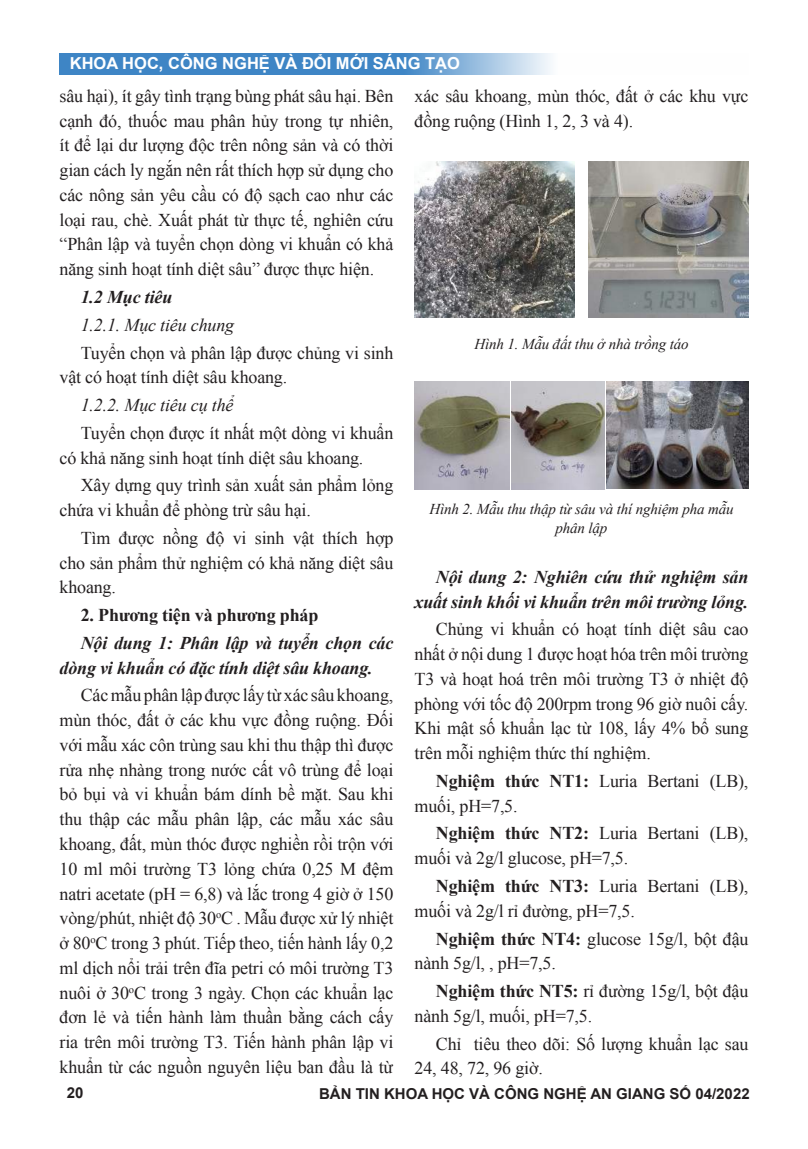
<style>
.page{position:relative;width:808px;height:1149px;background:#fff}
.page>*{position:absolute;margin:0;border:0;box-sizing:border-box;transform-origin:0 0}
.t1{font:18px/24.8px "Times New Roman";letter-spacing:-.01em;color:#231f20}
.t2{font:italic 700 18px/24.8px "Times New Roman";letter-spacing:-.01em;color:#231f20}
.t3{font:italic 18px "Times New Roman";letter-spacing:-.01em;color:#231f20}
.t4{font:700 18px "Times New Roman";letter-spacing:-.01em;color:#231f20}
.t5{font:700 16.5px "Arial";color:#fff}
.t6{font:italic 15px/18px "Times New Roman";letter-spacing:-.01em;color:#231f20;text-align:center}
.t7{font:700 15px "Arial";color:#231f20}
.s1{font-weight:700}
</style>
<div class="page">
<svg style="left:59px;top:53px;width:492px;height:21px;background:#5996cd"></svg>
<img style="left:415px;top:162px;width:159px;height:155px">
<img style="left:415px;top:381px;width:94px;height:108px">
<img style="left:512px;top:381px;width:92px;height:108px">
<img style="left:607px;top:381px;width:141px;height:107px">
<img style="left:589px;top:162px;width:159px;height:155px">
<p class="t5" style="left:70px;top:53px;width:392px">KHOA HỌC, CÔNG NGHỆ VÀ ĐỔI MỚI SÁNG TẠO</p>
<p class="t1" style="left:60px;top:83px;width:335px;text-align:justify">sâu hại), ít gây tình trạng bùng phát sâu hại. Bên cạnh đó, thuốc mau phân hủy trong tự nhiên, ít để lại dư lượng độc trên nông sản và có thời gian cách ly ngắn nên rất thích hợp sử dụng cho các nông sản yêu cầu có độ sạch cao như các loại rau, chè. Xuất phát từ thực tế, nghiên cứu “Phân lập và tuyển chọn dòng vi khuẩn có khả năng sinh hoạt tính diệt sâu” được thực hiện.</p>
<p class="t2" style="left:81px;top:284px;width:93px">1.2 Mục tiêu</p>
<p class="t3" style="left:81px;top:312px;width:155px">1.2.1. Mục tiêu chung</p>
<p class="t1" style="left:60px;top:340px;width:335px;text-indent:21px">Tuyển chọn và phân lập được chủng vi sinh vật có hoạt tính diệt sâu khoang.</p>
<p class="t3" style="left:81px;top:392px;width:154px">1.2.2. Mục tiêu cụ thể</p>
<p class="t1" style="left:60px;top:420px;width:335px;text-indent:21px">Tuyển chọn được ít nhất một dòng vi khuẩn có khả năng sinh hoạt tính diệt sâu khoang.</p>
<p class="t1" style="left:60px;top:472px;width:335px;text-indent:21px">Xây dựng quy trình sản xuất sản phẩm lỏng chứa vi khuẩn để phòng trừ sâu hại.</p>
<p class="t1" style="left:60px;top:525px;width:335px;text-align:justify;text-indent:21px">Tìm được nồng độ vi sinh vật thích hợp cho sản phẩm thử nghiệm có khả năng diệt sâu khoang.</p>
<p class="t4" style="left:81px;top:602px;width:239px">2. Phương tiện và phương pháp</p>
<p class="t2" style="left:60px;top:629px;width:335px;text-indent:21px">Nội dung 1: Phân lập và tuyển chọn các dòng vi khuẩn có đặc tính diệt sâu khoang.</p>
<p class="t1" style="left:60px;top:682px;width:335px;text-align:justify;text-indent:21px">Các mẫu phân lập được lấy từ xác sâu khoang, mùn thóc, đất ở các khu vực đồng ruộng. Đối với mẫu xác côn trùng sau khi thu thập thì được rửa nhẹ nhàng trong nước cất vô trùng để loại bỏ bụi và vi khuẩn bám dính bề mặt. Sau khi thu thập các mẫu phân lập, các mẫu xác sâu khoang, đất, mùn thóc được nghiền rồi trộn với 10 ml môi trường T3 lỏng chứa 0,25 M đệm natri acetate (pH = 6,8) và lắc trong 4 giờ ở 150 vòng/phút, nhiệt độ 30<sup>o</sup>C . Mẫu được xử lý nhiệt ở 80<sup>o</sup>C trong 3 phút. Tiếp theo, tiến hành lấy 0,2 ml dịch nổi trải trên đĩa petri có môi trường T3 nuôi ở 30<sup>o</sup>C trong 3 ngày. Chọn các khuẩn lạc đơn lẻ và tiến hành làm thuần bằng cách cấy ria trên môi trường T3. Tiến hành phân lập vi khuẩn từ các nguồn nguyên liệu ban đầu là từ</p>
<p class="t1" style="left:415px;top:83px;width:335px">xác sâu khoang, mùn thóc, đất ở các khu vực đồng ruộng (Hình 1, 2, 3 và 4).</p>
<p class="t6" style="left:474px;top:335px;width:216px">Hình 1. Mẫu đất thu ở nhà trồng táo</p>
<p class="t6" style="left:429px;top:500px;width:306px">Hình 2. Mẫu thu thập từ sâu và thí nghiệm pha mẫu phân lập</p>
<p class="t2" style="left:415px;top:563px;width:335px;text-align:right">Nội dung 2: Nghiên cứu thử nghiệm sản xuất sinh khối vi khuẩn trên môi trường lỏng.</p>
<p class="t1" style="left:415px;top:616px;width:335px;text-align:justify;text-indent:21px">Chủng vi khuẩn có hoạt tính diệt sâu cao nhất ở nội dung 1 được hoạt hóa trên môi trường T3 và hoạt hoá trên môi trường T3 ở nhiệt độ phòng với tốc độ 200rpm trong 96 giờ nuôi cấy.<br>Khi mật số khuẩn lạc từ 108, lấy 4% bổ sung trên mỗi nghiệm thức thí nghiệm.</p>
<p class="t1" style="left:415px;top:768px;width:335px;text-indent:21px"><span class="s1">Nghiệm thức NT1:</span> Luria Bertani (LB), muối, pH=7,5.</p>
<p class="t1" style="left:415px;top:820px;width:335px;text-indent:21px"><span class="s1">Nghiệm thức NT2:</span> Luria Bertani (LB), muối và 2g/l glucose, pH=7,5.</p>
<p class="t1" style="left:415px;top:873px;width:335px;text-indent:21px"><span class="s1">Nghiệm thức NT3:</span> Luria Bertani (LB), muối và 2g/l rỉ đường, pH=7,5.</p>
<p class="t1" style="left:415px;top:925px;width:335px;text-indent:21px"><span class="s1">Nghiệm thức NT4:</span> glucose 15g/l, bột đậu nành 5g/l, , pH=7,5.</p>
<p class="t1" style="left:415px;top:978px;width:335px;text-indent:21px"><span class="s1">Nghiệm thức NT5:</span> rỉ đường 15g/l, bột đậu nành 5g/l, muối, pH=7,5.</p>
<p class="t1" style="left:415px;top:1030px;width:335px;text-indent:21px">Chỉ tiêu theo dõi: Số lượng khuẩn lạc sau<br>24, 48, 72, 96 giờ.</p>
<p class="t7" style="left:67px;top:1082px;width:18px">20</p>
<p class="t7" style="left:319px;top:1083px;width:432px">BẢN TIN KHOA HỌC VÀ CÔNG NGHỆ AN GIANG SỐ 04/2022</p>
</div>
